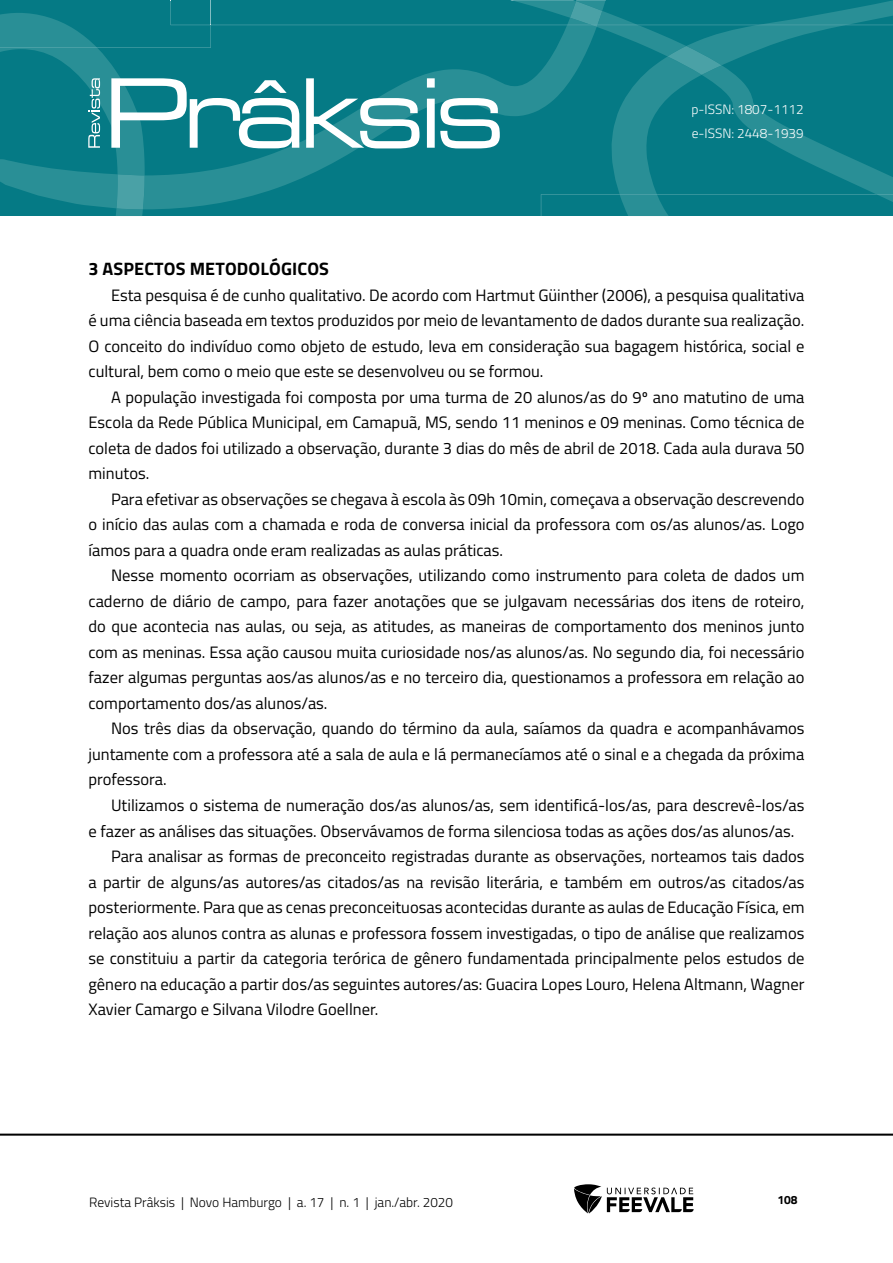
<style>
.page{position:relative;width:893px;height:1263px;background:#fff}
.page>*{position:absolute;margin:0;border:0;box-sizing:border-box;transform-origin:0 0}
.TITILO_1{font:700 18px "Titillium Web";letter-spacing:.01em;color:#000}
.Corpo_de_texto{font:16.5px/25.5px "Titillium Web";color:#000;text-align:justify}
.t1{font:300 13.5px "Titillium Web";color:#000}
.t2{font:300 13.5px/24px "Titillium Web";color:#fff}
.t3{font:700 12px "Titillium Web";color:#000}
</style>
<div class="page">
<hr style="left:0;top:1133px;width:893px;height:3px;background:#000">
<svg style="left:574px;top:1184px;width:120px;height:29px"></svg>
<svg style="left:0;top:0;width:893px;height:216px;background:#19858e"></svg>
<p class="t2" style="left:691px;top:97px;width:114px">p-ISSN: 1807-1112 e-ISSN: 2448-1939</p>
<p class="TITILO_1" style="left:88px;top:255px;width:242px">3 ASPECTOS METODOLÓGICOS</p>
<p class="Corpo_de_texto" style="left:88px;top:282px;width:718px;text-indent:22px">Esta pesquisa é de cunho qualitativo. De acordo com Hartmut Güinther (2006), a pesquisa qualitativa é uma ciência baseada em textos produzidos por meio de levantamento de dados durante sua realização.<br>O conceito do indivíduo como objeto de estudo, leva em consideração sua bagagem histórica, social e cultural, bem como o meio que este se desenvolveu ou se formou.</p>
<p class="Corpo_de_texto" style="left:88px;top:384px;width:717px;text-indent:22px">A população investigada foi composta por uma turma de 20 alunos/as do 9º ano matutino de uma Escola da Rede Pública Municipal, em Camapuã, MS, sendo 11 meninos e 09 meninas. Como técnica de coleta de dados foi utilizado a observação, durante 3 dias do mês de abril de 2018. Cada aula durava 50 minutos.</p>
<p class="Corpo_de_texto" style="left:88px;top:486px;width:718px;text-indent:22px">Para efetivar as observações se chegava à escola às 09h 10min, começava a observação descrevendo o início das aulas com a chamada e roda de conversa inicial da professora com os/as alunos/as. Logo íamos para a quadra onde eram realizadas as aulas práticas.</p>
<p class="Corpo_de_texto" style="left:88px;top:562px;width:717px;text-indent:22px">Nesse momento ocorriam as observações, utilizando como instrumento para coleta de dados um caderno de diário de campo, para fazer anotações que se julgavam necessárias dos itens de roteiro, do que acontecia nas aulas, ou seja, as atitudes, as maneiras de comportamento dos meninos junto com as meninas. Essa ação causou muita curiosidade nos/as alunos/as. No segundo dia, foi necessário fazer algumas perguntas aos/as alunos/as e no terceiro dia, questionamos a professora em relação ao comportamento dos/as alunos/as.</p>
<p class="Corpo_de_texto" style="left:88px;top:715px;width:717px;text-indent:22px">Nos três dias da observação, quando do término da aula, saíamos da quadra e acompanhávamos juntamente com a professora até a sala de aula e lá permanecíamos até o sinal e a chegada da próxima professora.</p>
<p class="Corpo_de_texto" style="left:88px;top:792px;width:717px;text-indent:22px">Utilizamos o sistema de numeração dos/as alunos/as, sem identificá-los/as, para descrevê-los/as e fazer as análises das situações. Observávamos de forma silenciosa todas as ações dos/as alunos/as.</p>
<p class="Corpo_de_texto" style="left:88px;top:843px;width:717px;text-indent:22px">Para analisar as formas de preconceito registradas durante as observações, norteamos tais dados a partir de alguns/as autores/as citados/as na revisão literária, e também em outros/as citados/as posteriormente. Para que as cenas preconceituosas acontecidas durante as aulas de Educação Física, em relação aos alunos contra as alunas e professora fossem investigadas, o tipo de análise que realizamos se constituiu a partir da categoria terórica de gênero fundamentada principalmente pelos estudos de gênero na educação a partir dos/as seguintes autores/as: Guacira Lopes Louro, Helena Altmann, Wagner Xavier Camargo e Silvana Vilodre Goellner.</p>
<p class="t1" style="left:89px;top:1192px;width:365px">Revista Prâksis | Novo Hamburgo | a. 17 | n. 1 | jan./abr. 2020</p>
<p class="t3" style="left:777px;top:1190px;width:22px">108</p>
</div>
